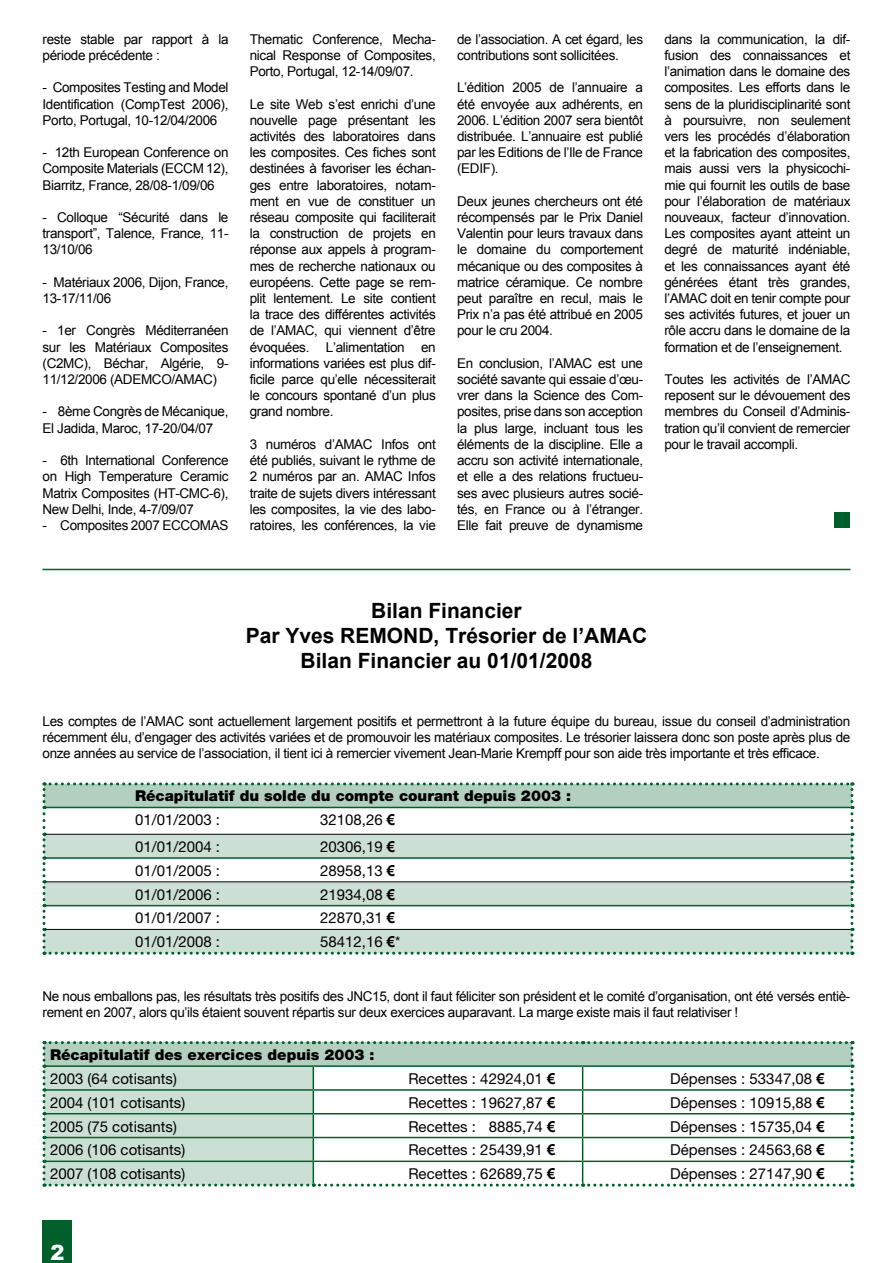
<style>
.page{position:relative;width:893px;height:1263px;background:#fff}
.page>*{position:absolute;margin:0;border:0;box-sizing:border-box;transform-origin:0 0}
.t1{font:700 21px/25.2px "Arial";color:#000;text-align:center}
.t2{font:900 21px "Arial";color:#fff}
.t3{font:15px "Helvetica Neue";color:#000}
.t4{font:900 15px "Helvetica Neue";color:#000}
.t5{font:13.5px/16.2px "Arial";letter-spacing:-.025em;color:#000;text-align:justify}
.s1{font-family:"Arial";font-weight:700}
</style>
<div class="page">
<div style="left:43px;top:1220px;width:29px;height:43px;background:#015f2c"></div>
<div style="left:834px;top:512px;width:16px;height:16px;background:#015f2c"></div>
<hr style="left:43px;top:569px;width:807px;height:1px;background:#015f2c">
<svg style="left:43px;top:782px;width:810px;height:45px"></svg>
<svg style="left:43px;top:833px;width:810px;height:122px"></svg>
<hr style="left:46px;top:807px;width:804px;height:1px;background:#015f2c">
<hr style="left:46px;top:857px;width:804px;height:2px;background:#015f2c">
<hr style="left:46px;top:905px;width:804px;height:1px;background:#015f2c">
<hr style="left:46px;top:834px;width:804px;height:1px;background:#000">
<hr style="left:46px;top:881px;width:804px;height:1px;background:#000">
<hr style="left:46px;top:929px;width:804px;height:1px;background:#000">
<svg style="left:43px;top:1041px;width:810px;height:145px"></svg>
<p class="t5" style="left:43px;top:31px;width:188px">reste stable par rapport à la période précédente :</p>
<p class="t5" style="left:43px;top:80px;width:188px">- Composites Testing and Model Identification (CompTest 2006), Porto, Portugal, 10-12/04/2006</p>
<p class="t5" style="left:43px;top:145px;width:187px">- 12th European Conference on Composite Materials (ECCM 12), Biarritz, France, 28/08-1/09/06</p>
<p class="t5" style="left:43px;top:209px;width:188px">- Colloque “Sécurité dans le transport”, Talence, France, 11- 13/10/06</p>
<p class="t5" style="left:43px;top:274px;width:187px">- Matériaux 2006, Dijon, France,<br>13-17/11/06</p>
<p class="t5" style="left:43px;top:323px;width:188px">- 1er Congrès Méditerranéen sur les Matériaux Composites (C2MC), Béchar, Algérie, 9- 11/12/2006 (ADEMCO/AMAC)</p>
<p class="t5" style="left:43px;top:404px;width:187px">- 8ème Congrès de Mécanique,<br>El Jadida, Maroc, 17-20/04/07</p>
<p class="t5" style="left:43px;top:452px;width:188px">- 6th International Conference on High Temperature Ceramic Matrix Composites (HT-CMC-6), New Delhi, Inde, 4-7/09/07</p>
<p class="t5" style="left:43px;top:517px;width:188px">- Composites 2007 ECCOMAS</p>
<p class="t5" style="left:250px;top:31px;width:188px">Thematic Conference, Mecha&shy;nical Response of Composites, Porto, Portugal, 12-14/09/07.</p>
<p class="t5" style="left:250px;top:96px;width:188px">Le site Web s’est enrichi d’une nouvelle page présentant les activités des laboratoires dans les composites. Ces fiches sont destinées à favoriser les échan&shy;ges entre laboratoires, notam&shy;ment en vue de constituer un réseau composite qui faciliterait la construction de projets en réponse aux appels à program&shy;mes de recherche nationaux ou européens. Cette page se rem&shy;plit lentement. Le site contient la trace des différentes activités de l’AMAC, qui viennent d’être évoquées. L’alimentation en informations variées est plus dif&shy;ficile parce qu’elle nécessiterait le concours spontané d’un plus grand nombre.</p>
<p class="t5" style="left:250px;top:436px;width:188px">3 numéros d’AMAC Infos ont été publiés, suivant le rythme de 2 numéros par an. AMAC Infos traite de sujets divers intéressant les composites, la vie des labo&shy;ratoires, les conférences, la vie</p>
<p class="t5" style="left:457px;top:31px;width:187px">de l’association. A cet égard, les contributions sont sollicitées.</p>
<p class="t5" style="left:457px;top:80px;width:188px">L’édition 2005 de l’annuaire a été envoyée aux adhérents, en 2006. L’édition 2007 sera bientôt distribuée. L’annuaire est publié par les Editions de l’Ile de France (EDIF).</p>
<p class="t5" style="left:457px;top:193px;width:188px">Deux jeunes chercheurs ont été récompensés par le Prix Daniel Valentin pour leurs travaux dans le domaine du comportement mécanique ou des composites à matrice céramique. Ce nombre peut paraître en recul, mais le Prix n’a pas été attribué en 2005 pour le cru 2004.</p>
<p class="t5" style="left:457px;top:355px;width:188px">En conclusion, l’AMAC est une société savante qui essaie d’œu&shy;vrer dans la Science des Com&shy;posites, prise dans son acception la plus large, incluant tous les éléments de la discipline. Elle a accru son activité internationale, et elle a des relations fructueu&shy;ses avec plusieurs autres socié&shy;tés, en France ou à l’étranger.<br>Elle fait preuve de dynamisme</p>
<p class="t5" style="left:664px;top:31px;width:188px">dans la communication, la dif&shy;fusion des connaissances et l’animation dans le domaine des composites. Les efforts dans le sens de la pluridisciplinarité sont à poursuivre, non seulement vers les procédés d’élaboration et la fabrication des composites, mais aussi vers la physicochi&shy;mie qui fournit les outils de base pour l’élaboration de matériaux nouveaux, facteur d’innovation.<br>Les composites ayant atteint un degré de maturité indéniable, et les connaissances ayant été générées étant très grandes, l’AMAC doit en tenir compte pour ses activités futures, et jouer un rôle accru dans le domaine de la formation et de l’enseignement.</p>
<p class="t5" style="left:664px;top:371px;width:188px">Toutes les activités de l’AMAC reposent sur le dévouement des membres du Conseil d’Adminis&shy;tration qu’il convient de remercier pour le travail accompli.</p>
<h1 class="t1" style="left:246px;top:599px;width:403px">Bilan Financier<br>Par Yves REMOND, Trésorier de l’AMAC<br>Bilan Financier au 01/01/2008</h1>
<p class="t5" style="left:43px;top:713px;width:809px">Les comptes de l’AMAC sont actuellement largement positifs et permettront à la future équipe du bureau, issue du conseil d’administration récemment élu, d’engager des activités variées et de promouvoir les matériaux composites. Le trésorier laissera donc son poste après plus de onze années au service de l’association, il tient ici à remercier vivement Jean-Marie Krempff pour son aide très importante et très efficace.</p>
<p class="t4" style="left:135px;top:787px;width:437px">Récapitulatif du solde du compte courant depuis 2003 :</p>
<p class="t3" style="left:135px;top:811px;width:87px">01/01/2003 :</p>
<p class="t3" style="left:320px;top:811px;width:77px">32108,26 <span class="s1">€</span></p>
<p class="t3" style="left:135px;top:838px;width:87px">01/01/2004 :</p>
<p class="t3" style="left:320px;top:838px;width:77px">20306,19 <span class="s1">€</span></p>
<p class="t3" style="left:135px;top:861px;width:87px">01/01/2005 :</p>
<p class="t3" style="left:320px;top:861px;width:77px">28958,13 <span class="s1">€</span></p>
<p class="t3" style="left:135px;top:885px;width:87px">01/01/2006 :</p>
<p class="t3" style="left:320px;top:885px;width:77px">21934,08 <span class="s1">€</span></p>
<p class="t3" style="left:135px;top:909px;width:87px">01/01/2007 :</p>
<p class="t3" style="left:320px;top:909px;width:77px">22870,31 <span class="s1">€</span></p>
<p class="t3" style="left:135px;top:933px;width:87px">01/01/2008 :</p>
<p class="t3" style="left:320px;top:933px;width:82px">58412,16 <span class="s1">€</span>*</p>
<p class="t5" style="left:43px;top:988px;width:809px">Ne nous emballons pas, les résultats très positifs des JNC15, dont il faut féliciter son président et le comité d’organisation, ont été versés entiè&shy;rement en 2007, alors qu’ils étaient souvent répartis sur deux exercices auparavant. La marge existe mais il faut relativiser !</p>
<p class="t4" style="left:50px;top:1046px;width:326px">Récapitulatif des exercices depuis 2003 :</p>
<p class="t3" style="left:50px;top:1070px;width:128px">2003 (64 cotisants)</p>
<p class="t3" style="left:408px;top:1070px;width:149px">Recettes : 42924,01 <span class="s1">€</span></p>
<p class="t3" style="left:670px;top:1070px;width:156px">Dépenses : 53347,08 <span class="s1">€</span></p>
<p class="t3" style="left:50px;top:1093px;width:137px">2004 (101 cotisants)</p>
<p class="t3" style="left:408px;top:1093px;width:149px">Recettes : 19627,87 <span class="s1">€</span></p>
<p class="t3" style="left:670px;top:1093px;width:156px">Dépenses : 10915,88 <span class="s1">€</span></p>
<p class="t3" style="left:50px;top:1117px;width:128px">2005 (75 cotisants)</p>
<p class="t3" style="left:408px;top:1117px;width:149px">Recettes : 8885,74 <span class="s1">€</span></p>
<p class="t3" style="left:670px;top:1117px;width:156px">Dépenses : 15735,04 <span class="s1">€</span></p>
<p class="t3" style="left:50px;top:1141px;width:137px">2006 (106 cotisants)</p>
<p class="t3" style="left:408px;top:1141px;width:149px">Recettes : 25439,91 <span class="s1">€</span></p>
<p class="t3" style="left:670px;top:1141px;width:156px">Dépenses : 24563,68 <span class="s1">€</span></p>
<p class="t3" style="left:50px;top:1165px;width:137px">2007 (108 cotisants)</p>
<p class="t3" style="left:408px;top:1165px;width:149px">Recettes : 62689,75 <span class="s1">€</span></p>
<p class="t3" style="left:670px;top:1165px;width:156px">Dépenses : 27147,90 <span class="s1">€</span></p>
<h1 class="t2" style="left:50px;top:1237px;width:16px">2</h1>
</div>
